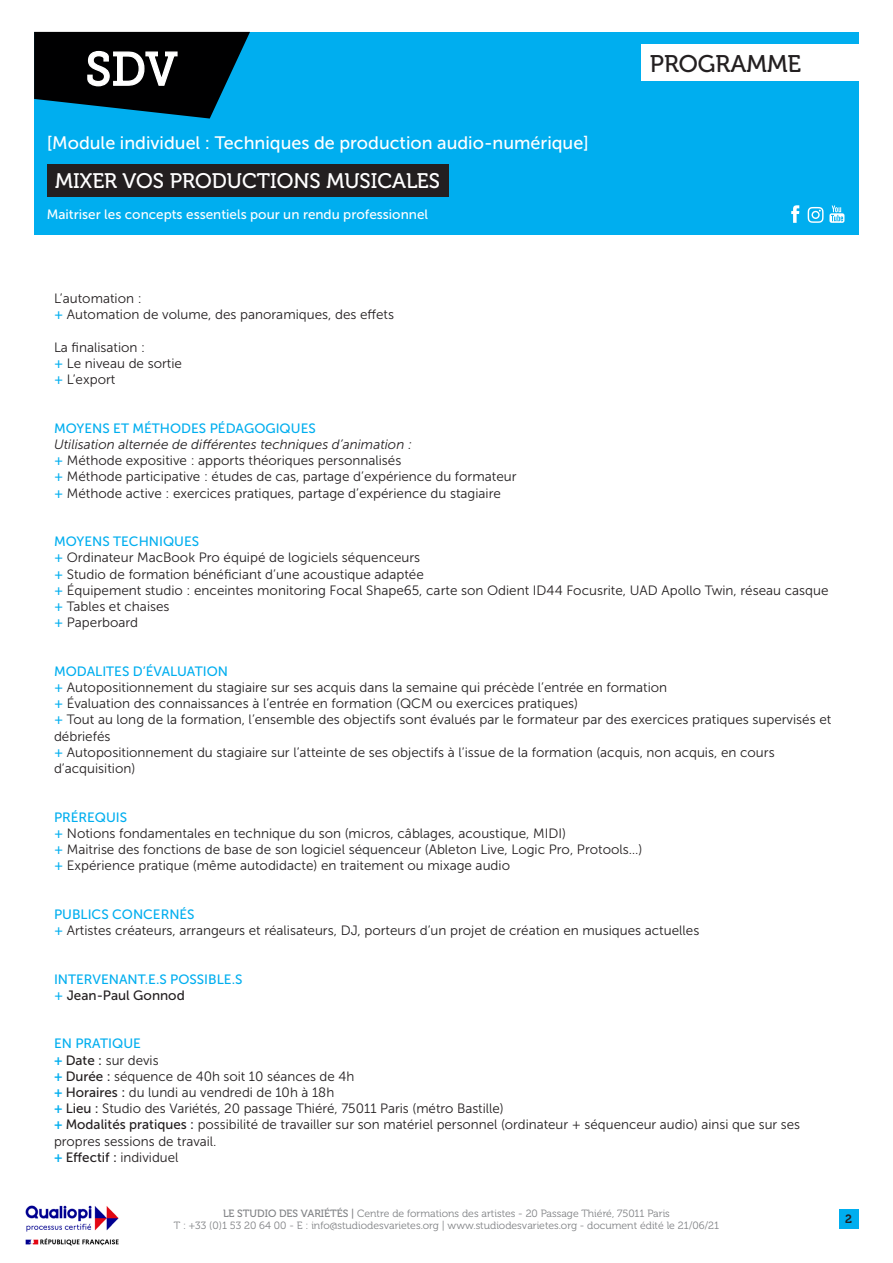
<style>
.page{position:relative;width:893px;height:1263px;background:#fff}
.page>*{position:absolute;margin:0;border:0;box-sizing:border-box;transform-origin:0 0}
.t1{font:24px "Museo 500";color:#231f20}
.t2{font:21px "Museo 500";color:#fff}
.t3{font:18px "Museo Sans 500";color:#fff}
.Corps_de_texte{font:13.5px/16.2px "Museo Sans 300";color:#231f20}
.t4{font:13.5px "Museo Sans 500";color:#00aeef}
.t5{font:13.5px "Museo Sans 500";color:#fff}
.t6{font:italic 13.5px "Museo Sans 300";color:#231f20}
.t7{font:13.5px "Museo Sans 500";color:#231f20}
.t8{font:12px "Museo 700";color:#231f20}
.t9{font:10.5px/12.6px "Museo 300";color:#808285;text-align:center}
.s1{font-family:"Museo Sans 500";color:#00aeef}
.s2{color:#00aeef}
.s3{font-family:"Museo Sans 700";color:#00aeef}
.s4{font-family:"Museo Sans 500"}
.s5{font-family:"Museo 500"}
</style>
<div class="page">
<div style="left:34px;top:32px;width:825px;height:203px;background:#00aeef"></div>
<svg style="left:34px;top:32px;width:216px;height:87px"></svg>
<div style="left:641px;top:45px;width:227px;height:36px;background:#fff"></div>
<svg style="left:829px;top:206px;width:15px;height:17px"></svg>
<svg style="left:791px;top:205px;width:8px;height:18px"></svg>
<svg style="left:808px;top:207px;width:15px;height:16px"></svg>
<div style="left:47px;top:164px;width:402px;height:32px;background:#231f20"></div>
<img style="left:25px;top:1205px;width:94px;height:41px">
<div style="left:839px;top:1209px;width:19px;height:19px;background:#00aeef"></div>
<h3 class="t3" style="left:47px;top:133px;width:543px">[Module individuel : Techniques de production audio-numérique]</h3>
<h2 class="t2" style="left:55px;top:169px;width:386px">MIXER VOS PRODUCTIONS MUSICALES</h2>
<p class="t5" style="left:47px;top:207px;width:383px">Maitriser les concepts essentiels pour un rendu professionnel</p>
<h1 class="t1" style="left:650px;top:50px;width:153px">PROGRAMME</h1>
<p class="Corps_de_texte" style="left:54px;top:290px;width:89px">L’automation :</p>
<p class="Corps_de_texte" style="left:54px;top:307px;width:342px"><span class="s1">+</span> Automation de volume, des panoramiques, des effets</p>
<p class="Corps_de_texte" style="left:54px;top:339px;width:93px">La finalisation :</p>
<p class="Corps_de_texte" style="left:54px;top:355px;width:130px"><span class="s1">+</span> Le niveau de sortie</p>
<p class="Corps_de_texte" style="left:54px;top:371px;width:63px"><span class="s1">+</span> L’export</p>
<p class="t4" style="left:54px;top:421px;width:263px">MOYENS ET MÉTHODES PÉDAGOGIQUES</p>
<p class="t6" style="left:54px;top:437px;width:359px">Utilisation alternée de différentes techniques d’animation :</p>
<p class="Corps_de_texte" style="left:54px;top:452px;width:349px"><span class="s1">+</span> Méthode expositive : apports théoriques personnalisés</p>
<p class="Corps_de_texte" style="left:54px;top:469px;width:464px"><span class="s1">+</span> Méthode participative : études de cas, partage d’expérience du formateur</p>
<p class="Corps_de_texte" style="left:54px;top:485px;width:448px"><span class="s1">+</span> Méthode active : exercices pratiques, partage d’expérience du stagiaire</p>
<p class="t4" style="left:54px;top:534px;width:147px">MOYENS TECHNIQUES</p>
<p class="Corps_de_texte" style="left:54px;top:550px;width:368px"><span class="s1">+</span> Ordinateur MacBook Pro équipé de logiciels séquenceurs</p>
<p class="Corps_de_texte" style="left:54px;top:566px;width:371px"><span class="s1">+</span> Studio de formation bénéficiant d’une acoustique adaptée</p>
<p class="Corps_de_texte" style="left:54px;top:582px;width:776px"><span class="s1">+</span> Équipement studio : enceintes monitoring Focal Shape65, carte son Odient ID44 Focusrite, UAD Apollo Twin, réseau casque</p>
<p class="Corps_de_texte" style="left:54px;top:598px;width:117px"><span class="s1">+</span> Tables et chaises</p>
<p class="Corps_de_texte" style="left:54px;top:614px;width:86px"><span class="s1">+</span> Paperboard</p>
<p class="t4" style="left:54px;top:664px;width:175px">MODALITES D’ÉVALUATION</p>
<p class="Corps_de_texte" style="left:54px;top:679px;width:615px"><span class="s1">+</span> Autopositionnement du stagiaire sur ses acquis dans la semaine qui précède l’entrée en formation</p>
<p class="Corps_de_texte" style="left:54px;top:695px;width:526px"><span class="s1">+</span> Évaluation des connaissances à l’entrée en formation (QCM ou exercices pratiques)</p>
<p class="Corps_de_texte" style="left:54px;top:712px;width:779px"><span class="s1">+</span> Tout au long de la formation, l’ensemble des objectifs sont évalués par le formateur par des exercices pratiques supervisés et débriefés</p>
<p class="Corps_de_texte" style="left:54px;top:744px;width:722px"><span class="s1">+</span> Autopositionnement du stagiaire sur l’atteinte de ses objectifs à l’issue de la formation (acquis, non acquis, en cours d’acquisition)</p>
<p class="t4" style="left:54px;top:809px;width:75px">PRÉREQUIS</p>
<p class="Corps_de_texte" style="left:54px;top:825px;width:513px"><span class="s1">+</span> Notions fondamentales en technique du son (micros, câblages, acoustique, MIDI)</p>
<p class="Corps_de_texte" style="left:54px;top:841px;width:590px"><span class="s1">+</span> Maitrise des fonctions de base de son logiciel séquenceur (Ableton Live, Logic Pro, Protools…)</p>
<p class="Corps_de_texte" style="left:54px;top:857px;width:458px"><span class="s1">+</span> Expérience pratique (même autodidacte) en traitement ou mixage audio</p>
<p class="t4" style="left:54px;top:907px;width:142px">PUBLICS CONCERNÉS</p>
<p class="Corps_de_texte" style="left:54px;top:922px;width:647px"><span class="s1">+</span> Artistes créateurs, arrangeurs et réalisateurs, DJ, porteurs d’un projet de création en musiques actuelles</p>
<p class="t4" style="left:54px;top:971px;width:190px">INTERVENANT.E.S POSSIBLE.S</p>
<p class="t7" style="left:54px;top:988px;width:132px"><span class="s2">+</span> Jean-Paul Gonnod</p>
<p class="t4" style="left:54px;top:1036px;width:88px">EN PRATIQUE</p>
<p class="Corps_de_texte" style="left:54px;top:1052px;width:106px"><span class="s3">+</span> <span class="s4">Date :</span> sur devis</p>
<p class="Corps_de_texte" style="left:54px;top:1068px;width:302px"><span class="s3">+</span> <span class="s4">Durée :</span> séquence de 40h soit 10 séances de 4h</p>
<p class="Corps_de_texte" style="left:54px;top:1084px;width:282px"><span class="s3">+</span> <span class="s4">Horaires :</span> du lundi au vendredi de 10h à 18h</p>
<p class="Corps_de_texte" style="left:54px;top:1100px;width:451px"><span class="s3">+</span> <span class="s4">Lieu :</span> Studio des Variétés, 20 passage Thiéré, 75011 Paris (métro Bastille)</p>
<p class="Corps_de_texte" style="left:54px;top:1117px;width:748px"><span class="s3">+</span> <span class="s4">Modalités pratiques :</span> possibilité de travailler sur son matériel personnel (ordinateur + séquenceur audio) ainsi que sur ses propres sessions de travail.</p>
<p class="Corps_de_texte" style="left:54px;top:1149px;width:126px"><span class="s3">+</span> <span class="s4">Effectif :</span> individuel</p>
<p class="t9" style="left:174px;top:1207px;width:546px"><span class="s5">LE STUDIO DES VARIÉTÉS |</span> Centre de formations des artistes - 20 Passage Thiéré, 75011 Paris<br>T : +33 (0)1 53 20 64 00 - E : info@studiodesvarietes.org | www.studiodesvarietes.org - document édité le 21/06/21</p>
<p class="t8" style="left:845px;top:1212px;width:8px">2</p>
</div>
